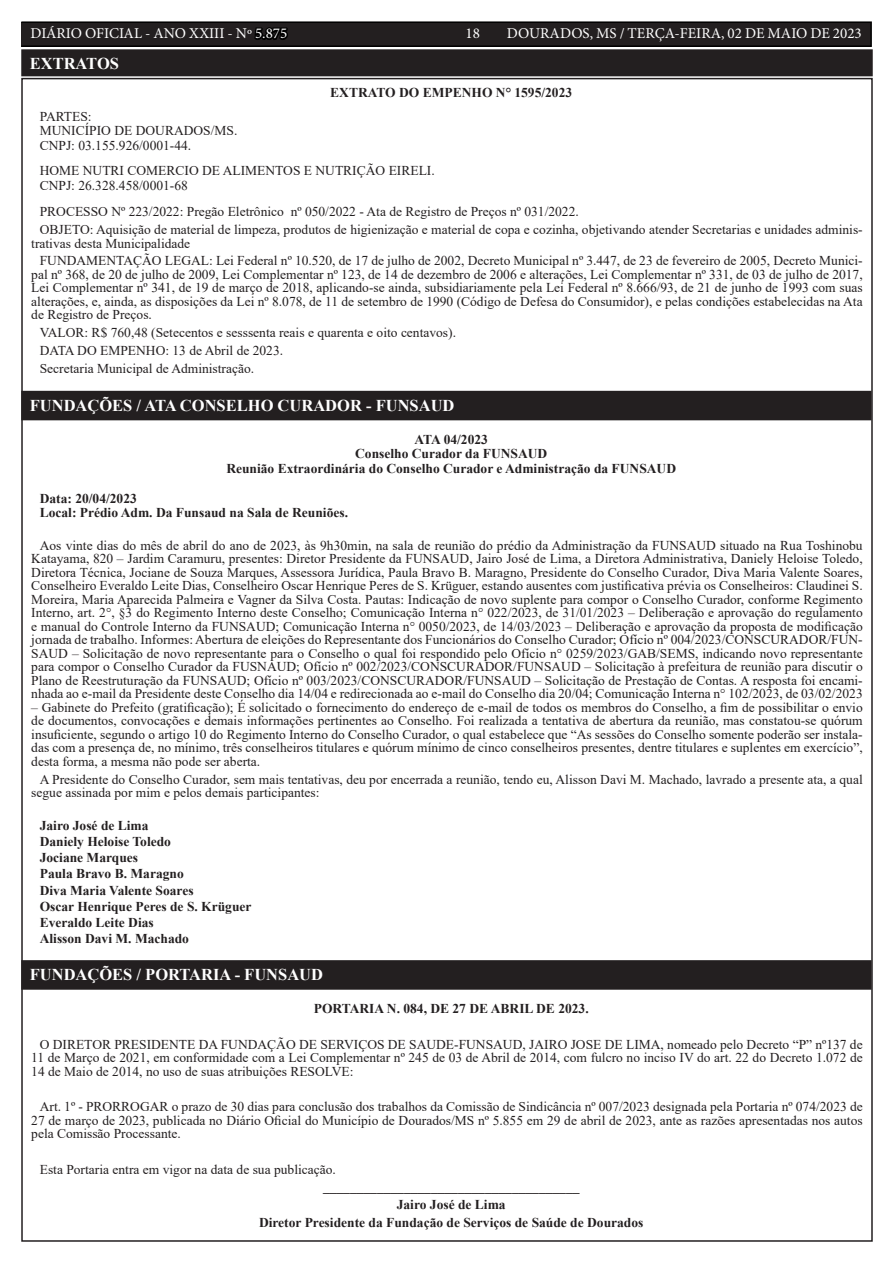
<style>
.page{position:relative;width:893px;height:1263px;background:#fff}
.page>*{position:absolute;margin:0;border:0;box-sizing:border-box;transform-origin:0 0}
.t1{font:700 16.5px "Times New Roman";color:#fff}
.t2{font:15px "Minion Pro";color:#fff}
.t3{font:13.5px/13.5px "Times New Roman";color:#231f20}
.t4{font:700 13.5px/16.2px "Times New Roman";color:#231f20;text-align:center}
.s1{color:#000}
</style>
<div class="page">
<div style="left:21px;top:22px;width:850px;height:24px;background:#231f20"></div>
<div style="left:21px;top:21px;width:851px;height:26px;border:2px solid #000"></div>
<div style="left:23px;top:393px;width:846px;height:25px;background:#231f20"></div>
<div style="left:21px;top:391px;width:850px;height:29px;border:4px solid #231f20"></div>
<div style="left:23px;top:962px;width:846px;height:25px;background:#231f20"></div>
<div style="left:21px;top:960px;width:850px;height:30px;border:4px solid #231f20"></div>
<div style="left:23px;top:51px;width:848px;height:23px;background:#231f20"></div>
<div style="left:21px;top:49px;width:852px;height:27px;border:4px solid #231f20"></div>
<p class="t2" style="left:31px;top:24px;width:258px">DIÁRIO OFICIAL - ANO XXIII - Nº <span class="s1">5.875</span></p>
<p class="t2" style="left:465px;top:24px;width:16px">18</p>
<p class="t2" style="left:507px;top:24px;width:357px">DOURADOS, MS / TERÇA-FEIRA, 02 DE MAIO DE 2023</p>
<p class="t1" style="left:30px;top:52px;width:91px">EXTRATOS</p>
<p class="t4" style="left:330px;top:84px;width:243px">EXTRATO DO EMPENHO N° 1595/2023</p>
<p class="t3" style="left:40px;top:108px;width:199px;line-height:14.7px">PARTES:<br>MUNICÍPIO DE DOURADOS/MS.<br>CNPJ: 03.155.926/0001-44.</p>
<p class="t3" style="left:40px;top:163px;width:396px;line-height:14.7px">HOME NUTRI COMERCIO DE ALIMENTOS E NUTRIÇÃO EIRELI.<br>CNPJ: 26.328.458/0001-68</p>
<p class="t3" style="left:40px;top:202px;width:824px;line-height:17.7px">PROCESSO Nº 223/2022: Pregão Eletrônico nº 050/2022 - Ata de Registro de Preços nº 031/2022.<br>OBJETO: Aquisição de material de limpeza, produtos de higienização e material de copa e cozinha, objetivando atender Secretarias e unidades adminis-</p>
<p class="t3" style="left:40px;top:234px;width:824px;line-height:17.7px;text-indent:-9px">trativas desta Municipalidade<br>FUNDAMENTAÇÃO LEGAL: Lei Federal nº 10.520, de 17 de julho de 2002, Decreto Municipal nº 3.447, de 23 de fevereiro de 2005, Decreto Munici-</p>
<p class="t3" style="left:31px;top:267px;width:833px;text-align:justify">pal nº 368, de 20 de julho de 2009, Lei Complementar nº 123, de 14 de dezembro de 2006 e alterações, Lei Complementar nº 331, de 03 de julho de 2017, Lei Complementar nº 341, de 19 de março de 2018, aplicando-se ainda, subsidiariamente pela Lei Federal nº 8.666/93, de 21 de junho de 1993 com suas alterações, e, ainda, as disposições da Lei nº 8.078, de 11 de setembro de 1990 (Código de Defesa do Consumidor), e pelas condições estabelecidas na Ata de Registro de Preços.</p>
<p class="t3" style="left:40px;top:323px;width:418px;line-height:17.7px">VALOR: R$ 760,48 (Setecentos e sesssenta reais e quarenta e oito centavos).<br>DATA DO EMPENHO: 13 de Abril de 2023.<br>Secretaria Municipal de Administração.</p>
<p class="t1" style="left:30px;top:393px;width:426px">FUNDAÇÕES / ATA CONSELHO CURADOR - FUNSAUD</p>
<p class="t4" style="left:226px;top:431px;width:451px;line-height:14.7px">ATA 04/2023<br>Conselho Curador da FUNSAUD<br>Reunião Extraordinária do Conselho Curador e Administração da FUNSAUD</p>
<p class="t4" style="left:40px;top:490px;width:310px;line-height:14.7px;text-align:left">Data: 20/04/2023<br>Local: Prédio Adm. Da Funsaud na Sala de Reuniões.</p>
<p class="t3" style="left:31px;top:538px;width:833px;text-align:justify;text-indent:9px">Aos vinte dias do mês de abril do ano de 2023, às 9h30min, na sala de reunião do prédio da Administração da FUNSAUD situado na Rua Toshinobu Katayama, 820 – Jardim Caramuru, presentes: Diretor Presidente da FUNSAUD, Jairo José de Lima, a Diretora Administrativa, Daniely Heloise Toledo, Diretora Técnica, Jociane de Souza Marques, Assessora Jurídica, Paula Bravo B. Maragno, Presidente do Conselho Curador, Diva Maria Valente Soares, Conselheiro Everaldo Leite Dias, Conselheiro Oscar Henrique Peres de S. Krüguer, estando ausentes com justificativa prévia os Conselheiros: Claudinei S.<br>Moreira, Maria Aparecida Palmeira e Vagner da Silva Costa. Pautas: Indicação de novo suplente para compor o Conselho Curador, conforme Regimento Interno, art. 2°, §3 do Regimento Interno deste Conselho; Comunicação Interna n° 022/2023, de 31/01/2023 – Deliberação e aprovação do regulamento e manual do Controle Interno da FUNSAUD; Comunicação Interna n° 0050/2023, de 14/03/2023 – Deliberação e aprovação da proposta de modificação jornada de trabalho. Informes: Abertura de eleições do Representante dos Funcionários do Conselho Curador; Ofício nº 004/2023/CONSCURADOR/FUN-SAUD – Solicitação de novo representante para o Conselho o qual foi respondido pelo Ofício n° 0259/2023/GAB/SEMS, indicando novo representante para compor o Conselho Curador da FUSNAUD; Ofício nº 002/2023/CONSCURADOR/FUNSAUD – Solicitação à prefeitura de reunião para discutir o Plano de Reestruturação da FUNSAUD; Ofício nº 003/2023/CONSCURADOR/FUNSAUD – Solicitação de Prestação de Contas. A resposta foi encami&shy;nhada ao e-mail da Presidente deste Conselho dia 14/04 e redirecionada ao e-mail do Conselho dia 20/04; Comunicação Interna n° 102/2023, de 03/02/2023</p>
<p class="t3" style="left:31px;top:700px;width:833px;text-align:justify">– Gabinete do Prefeito (gratificação); É solicitado o fornecimento do endereço de e-mail de todos os membros do Conselho, a fim de possibilitar o envio de documentos, convocações e demais informações pertinentes ao Conselho. Foi realizada a tentativa de abertura da reunião, mas constatou-se quórum insuficiente, segundo o artigo 10 do Regimento Interno do Conselho Curador, o qual estabelece que “As sessões do Conselho somente poderão ser instala&shy;das com a presença de, no mínimo, três conselheiros titulares e quórum mínimo de cinco conselheiros presentes, dentre titulares e suplentes em exercício”, desta forma, a mesma não pode ser aberta.</p>
<p class="t3" style="left:31px;top:772px;width:833px;text-indent:9px">A Presidente do Conselho Curador, sem mais tentativas, deu por encerrada a reunião, tendo eu, Alisson Davi M. Machado, lavrado a presente ata, a qual segue assinada por mim e pelos demais participantes:</p>
<p class="t4" style="left:40px;top:817px;width:213px;text-align:left">Jairo José de Lima<br>Daniely Heloise Toledo<br>Jociane Marques<br>Paula Bravo B. Maragno<br>Diva Maria Valente Soares<br>Oscar Henrique Peres de S. Krüguer<br>Everaldo Leite Dias<br>Alisson Davi M. Machado</p>
<p class="t1" style="left:30px;top:963px;width:295px">FUNDAÇÕES / PORTARIA - FUNSAUD</p>
<p class="t4" style="left:314px;top:1000px;width:276px">PORTARIA N. 084, DE 27 DE ABRIL DE 2023.</p>
<p class="t3" style="left:31px;top:1037px;width:833px;text-align:justify;text-indent:9px">O DIRETOR PRESIDENTE DA FUNDAÇÃO DE SERVIÇOS DE SAUDE-FUNSAUD, JAIRO JOSE DE LIMA, nomeado pelo Decreto “P” nº137 de 11 de Março de 2021, em conformidade com a Lei Complementar nº 245 de 03 de Abril de 2014, com fulcro no inciso IV do art. 22 do Decreto 1.072 de 14 de Maio de 2014, no uso de suas atribuições RESOLVE:</p>
<p class="t3" style="left:31px;top:1099px;width:833px;text-align:justify;text-indent:9px">Art. 1º - PRORROGAR o prazo de 30 dias para conclusão dos trabalhos da Comissão de Sindicância nº 007/2023 designada pela Portaria nº 074/2023 de 27 de março de 2023, publicada no Diário Oficial do Município de Dourados/MS nº 5.855 em 29 de abril de 2023, ante as razões apresentadas nos autos pela Comissão Processante.</p>
<p class="t3" style="left:40px;top:1162px;width:298px">Esta Portaria entra em vigor na data de sua publicação.</p>
<p class="t4" style="left:259px;top:1177px;width:386px;line-height:17.7px">______________________________________<br>Jairo José de Lima<br>Diretor Presidente da Fundação de Serviços de Saúde de Dourados</p>
</div>
